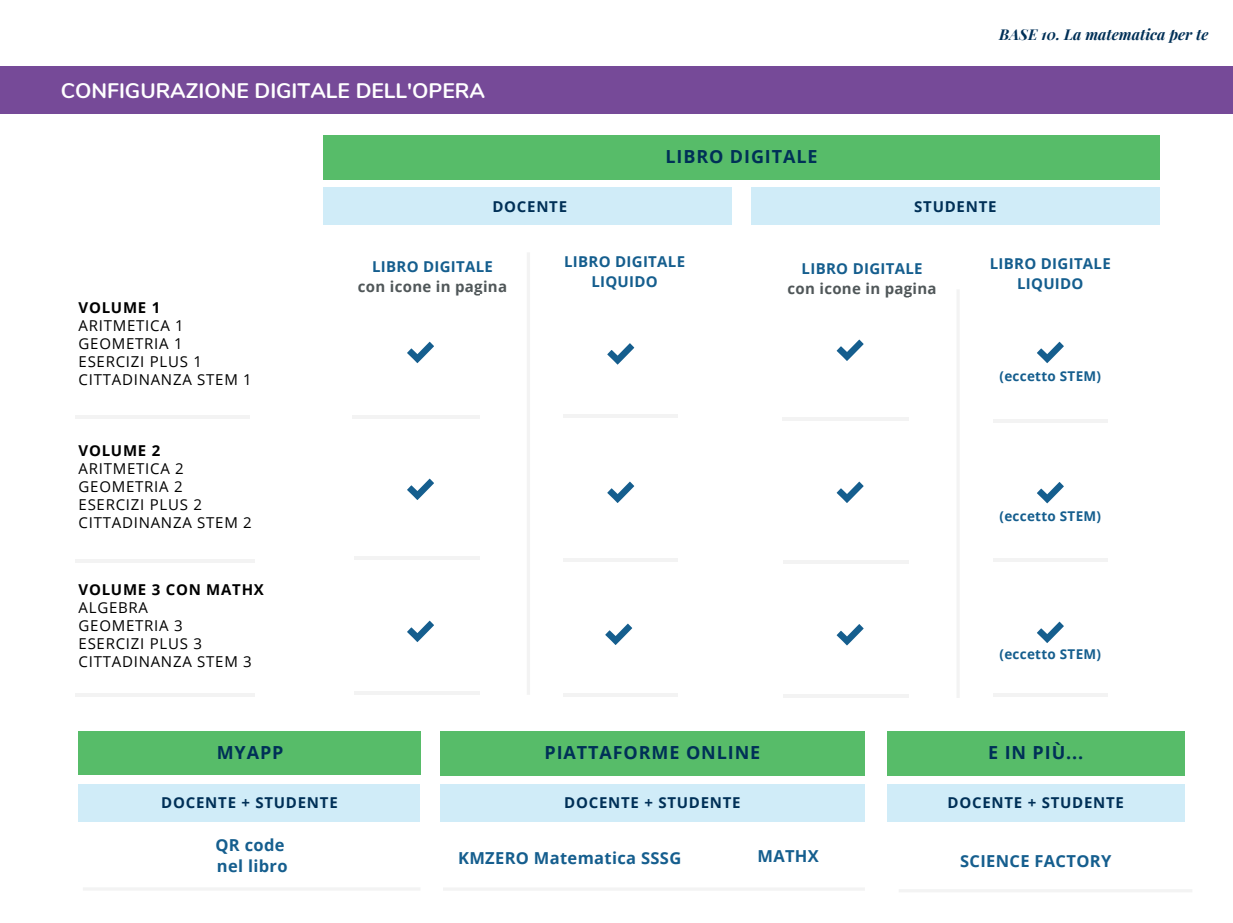
<style>
.page{position:relative;width:1233px;height:923px;background:#fff}
.page>*{position:absolute;margin:0;border:0;box-sizing:border-box;transform-origin:0 0}
.t1{font:700 21px "Nunito";color:#fff}
.t2{font:700 18px "Open Sans";letter-spacing:.05em;color:#003057}
.t3{font:700 16.5px/21.5px "Open Sans";letter-spacing:.02em;color:#155e8e}
.t4{font:15px/18px "Open Sans";letter-spacing:.05em;color:#000}
.t5{font:700 15px/20.2px "Open Sans";letter-spacing:.02em;color:#155e8e;text-align:center}
.t6{font:700 15px "Open Sans";letter-spacing:.05em;color:#003057}
.t7{font:700 15px "Open Sans";letter-spacing:.02em;color:#505759}
.t8{font:700 15px "Open Sans";letter-spacing:.05em;color:#000}
.t9{font:italic 700 15px "Playfair Display";color:#003057}
.t10{font:700 13.5px "Open Sans";letter-spacing:.02em;color:#155e8e}
</style>
<div class="page">
<div style="left:323px;top:188px;width:409px;height:37px;background:#d0ecf8"></div>
<div style="left:323px;top:136px;width:836px;height:43px;background:#57bc69"></div>
<hr style="left:353px;top:415px;width:141px;height:3px;background:#505759">
<hr style="left:354px;top:556px;width:141px;height:3px;background:#505759">
<hr style="left:354px;top:691px;width:141px;height:3px;background:#505759">
<hr style="left:75px;top:415px;width:175px;height:4px;background:#f3f3f3">
<hr style="left:75px;top:558px;width:179px;height:4px;background:#f3f3f3">
<hr style="left:75px;top:692px;width:179px;height:4px;background:#f3f3f3">
<hr style="left:539px;top:414px;width:142px;height:3px;background:#505759">
<hr style="left:542px;top:558px;width:142px;height:3px;background:#505759">
<hr style="left:539px;top:693px;width:142px;height:3px;background:#505759">
<div style="left:751px;top:188px;width:409px;height:37px;background:#d0ecf8"></div>
<div style="left:0;top:66px;width:1233px;height:48px;background:#764a98"></div>
<div style="left:494px;top:252px;width:69px;height:462px;background:#fff"></div>
<div style="left:480px;top:294px;width:39px;height:420px;background:#fff"></div>
<svg style="left:407px;top:342px;width:27px;height:21px"></svg>
<svg style="left:407px;top:478px;width:27px;height:22px"></svg>
<svg style="left:407px;top:620px;width:27px;height:22px"></svg>
<hr style="left:527px;top:252px;width:3px;height:442px;background:#505759">
<div style="left:678px;top:318px;width:76px;height:396px;background:#fff"></div>
<div style="left:79px;top:731px;width:342px;height:44px;background:#57bc69"></div>
<hr style="left:83px;top:887px;width:337px;height:3px;background:#505759">
<div style="left:79px;top:784px;width:341px;height:37px;background:#d0ecf8"></div>
<hr style="left:782px;top:417px;width:142px;height:3px;background:#505759">
<hr style="left:783px;top:560px;width:142px;height:3px;background:#505759">
<hr style="left:783px;top:694px;width:142px;height:3px;background:#505759">
<hr style="left:969px;top:419px;width:141px;height:3px;background:#505759">
<hr style="left:972px;top:558px;width:141px;height:3px;background:#505759">
<hr style="left:969px;top:693px;width:141px;height:3px;background:#505759">
<div style="left:923px;top:290px;width:70px;height:426px;background:#fff"></div>
<div style="left:910px;top:297px;width:39px;height:419px;background:#fff"></div>
<svg style="left:837px;top:339px;width:27px;height:22px"></svg>
<svg style="left:837px;top:481px;width:27px;height:22px"></svg>
<svg style="left:837px;top:624px;width:27px;height:21px"></svg>
<hr style="left:956px;top:289px;width:4px;height:409px;background:#f6f6f6">
<div style="left:1108px;top:320px;width:76px;height:396px;background:#fff"></div>
<svg style="left:1037px;top:342px;width:27px;height:21px"></svg>
<svg style="left:1037px;top:482px;width:27px;height:21px"></svg>
<svg style="left:1037px;top:621px;width:27px;height:22px"></svg>
<hr style="left:443px;top:887px;width:422px;height:3px;background:#505759">
<div style="left:440px;top:731px;width:425px;height:44px;background:#57bc69"></div>
<div style="left:887px;top:731px;width:297px;height:44px;background:#57bc69"></div>
<div style="left:440px;top:784px;width:425px;height:37px;background:#d0ecf8"></div>
<div style="left:887px;top:784px;width:298px;height:37px;background:#d0ecf8"></div>
<hr style="left:899px;top:889px;width:293px;height:3px;background:#505759">
<svg style="left:607px;top:343px;width:27px;height:21px"></svg>
<svg style="left:607px;top:481px;width:27px;height:22px"></svg>
<svg style="left:605px;top:623px;width:27px;height:22px"></svg>
<h1 class="t1" style="left:61px;top:77px;width:426px">CONFIGURAZIONE DIGITALE DELL'OPERA</h1>
<p class="t9" style="left:999px;top:24px;width:211px">BASE 10. La matematica per te</p>
<p class="t2" style="left:665px;top:144px;width:154px">LIBRO DIGITALE</p>
<p class="t6" style="left:492px;top:196px;width:76px">DOCENTE</p>
<p class="t6" style="left:914px;top:196px;width:84px">STUDENTE</p>
<p class="t8" style="left:79px;top:297px;width:83px">VOLUME 1</p>
<p class="t4" style="left:79px;top:316px;width:175px">ARITMETICA 1<br>GEOMETRIA 1<br>ESERCIZI PLUS 1<br>CITTADINANZA STEM 1</p>
<p class="t8" style="left:79px;top:439px;width:83px">VOLUME 2</p>
<p class="t4" style="left:79px;top:459px;width:175px">ARITMETICA 2<br>GEOMETRIA 2<br>ESERCIZI PLUS 2<br>CITTADINANZA STEM 2</p>
<p class="t8" style="left:79px;top:579px;width:187px">VOLUME 3 CON MATHX</p>
<p class="t4" style="left:79px;top:598px;width:175px">ALGEBRA<br>GEOMETRIA 3<br>ESERCIZI PLUS 3<br>CITTADINANZA STEM 3</p>
<p class="t5" style="left:372px;top:255px;width:122px">LIBRO DIGITALE</p>
<p class="t7" style="left:358px;top:276px;width:151px">con icone in pagina</p>
<p class="t5" style="left:564px;top:251px;width:122px">LIBRO DIGITALE<br>LIQUIDO</p>
<p class="t5" style="left:802px;top:258px;width:122px">LIBRO DIGITALE</p>
<p class="t7" style="left:788px;top:278px;width:151px">con icone in pagina</p>
<p class="t5" style="left:990px;top:253px;width:122px">LIBRO DIGITALE<br>LIQUIDO</p>
<p class="t10" style="left:999px;top:366px;width:103px">(eccetto STEM)</p>
<p class="t10" style="left:999px;top:506px;width:103px">(eccetto STEM)</p>
<p class="t10" style="left:999px;top:644px;width:103px">(eccetto STEM)</p>
<p class="t2" style="left:217px;top:739px;width:68px">MYAPP</p>
<p class="t6" style="left:161px;top:792px;width:178px">DOCENTE + STUDENTE</p>
<p class="t3" style="left:215px;top:833px;width:74px">QR code nel libro</p>
<p class="t2" style="left:544px;top:740px;width:217px">PIATTAFORME ONLINE</p>
<p class="t2" style="left:988px;top:740px;width:97px">E IN PIÙ...</p>
<p class="t6" style="left:564px;top:792px;width:178px">DOCENTE + STUDENTE</p>
<p class="t6" style="left:948px;top:792px;width:178px">DOCENTE + STUDENTE</p>
<p class="t3" style="left:758px;top:844px;width:63px">MATHX</p>
<p class="t3" style="left:458px;top:846px;width:225px">KMZERO Matematica SSSG</p>
<p class="t3" style="left:960px;top:850px;width:153px">SCIENCE FACTORY</p>
</div>
